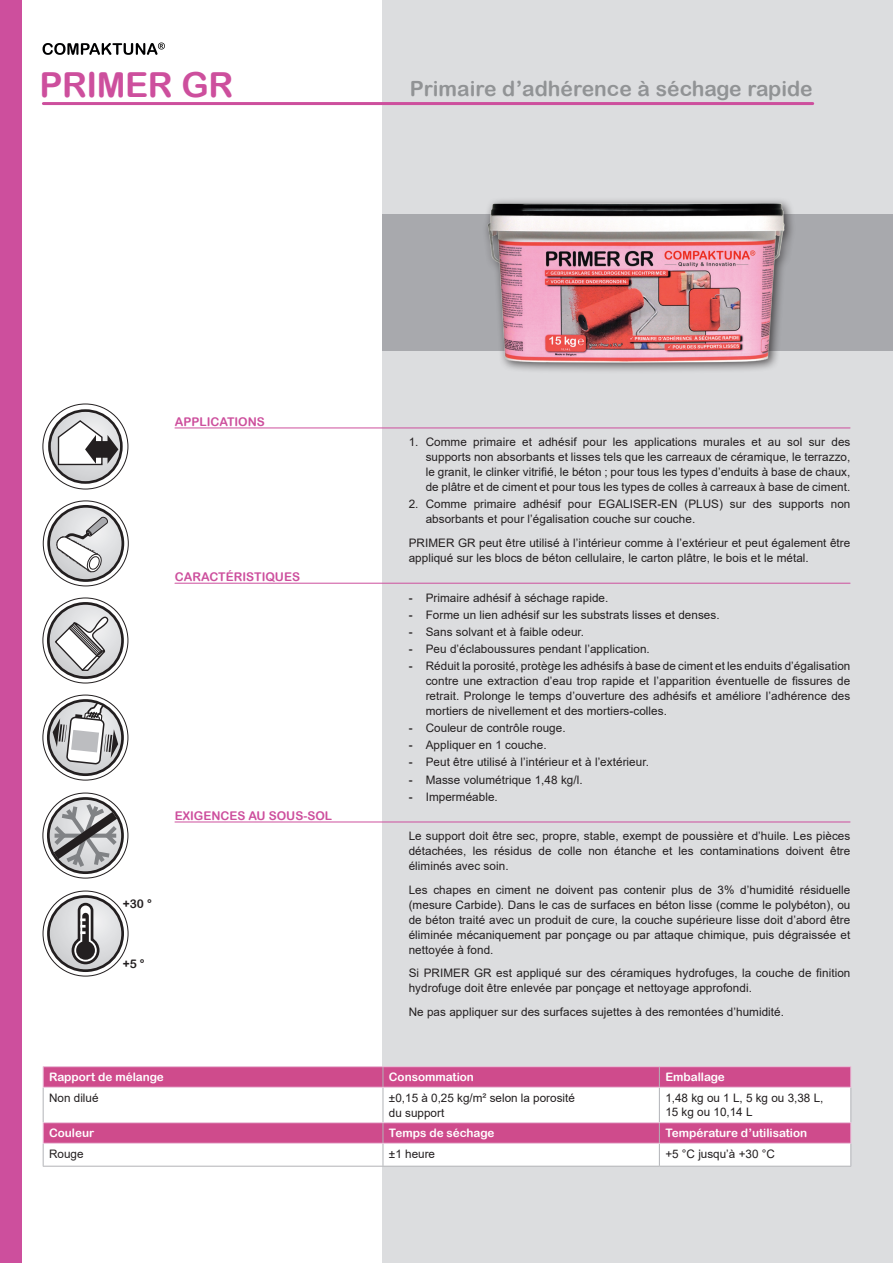
<style>
.page{position:relative;width:893px;height:1263px;background:#fff}
.page>*{position:absolute;margin:0;border:0;box-sizing:border-box;transform-origin:0 0}
.Productnaam__oranje{font:34.5px "Arial Rounded MT Bold";letter-spacing:-.01em;color:#cd4f9d}
.Beschrijving{font:21px "Arial Rounded MT Bold";color:#919395}
.t1{font:12px "Arial Rounded MT Bold";color:#cd4f9d}
.t2{font:12px "Arial Rounded MT Bold";color:#231f20}
.t3{font:11.7px/15px "Arial";letter-spacing:.005em;color:#231f20}
.t4{font:11.7px "Arial Rounded MT Bold";color:#fff}
.s1{font-family:"Arial Rounded MT Bold"}
</style>
<div class="page">
<div style="left:383px;top:0;width:510px;height:1263px;background:#dcdddf"></div>
<div style="left:383px;top:215px;width:510px;height:136px;background:#a8a9ad"></div>
<div style="left:0;top:0;width:21px;height:1263px;background:#cd4f9d"></div>
<hr style="left:43px;top:102px;width:770px;height:3px;background:#cd4f9d">
<svg style="left:43px;top:43px;width:122px;height:12px"></svg>
<hr style="left:175px;top:428px;width:675px;height:1px;background:#cd4f9d">
<hr style="left:175px;top:583px;width:675px;height:1px;background:#cd4f9d">
<hr style="left:175px;top:822px;width:675px;height:1px;background:#cd4f9d">
<svg style="left:46px;top:894px;width:79px;height:79px"></svg>
<svg style="left:45px;top:796px;width:81px;height:79px"></svg>
<svg style="left:46px;top:698px;width:79px;height:79px"></svg>
<svg style="left:46px;top:601px;width:79px;height:79px"></svg>
<svg style="left:46px;top:504px;width:80px;height:79px"></svg>
<svg style="left:47px;top:408px;width:77px;height:77px"></svg>
<div style="left:482px;top:197px;width:314px;height:177px;background:#231f20;opacity:.75"></div>
<img style="left:476px;top:197px;width:318px;height:172px">
<svg style="left:44px;top:1067px;width:806px;height:20px;background:#cf4d8d"></svg>
<svg style="left:44px;top:1088px;width:806px;height:78px;fill:#fff"></svg>
<svg style="left:383px;top:1067px;width:1px;height:20px"></svg>
<svg style="left:659px;top:1067px;width:1px;height:20px"></svg>
<hr style="left:43px;top:1087px;width:1px;height:35px;background:#b2b3b7">
<hr style="left:383px;top:1087px;width:1px;height:35px;background:#b2b3b7">
<hr style="left:659px;top:1087px;width:1px;height:35px;background:#b2b3b7">
<hr style="left:850px;top:1087px;width:1px;height:35px;background:#b2b3b7">
<svg style="left:383px;top:1123px;width:1px;height:43px"></svg>
<svg style="left:659px;top:1123px;width:1px;height:43px"></svg>
<hr style="left:43px;top:1166px;width:340px;height:1px;background:#b2b3b7">
<hr style="left:383px;top:1166px;width:276px;height:1px;background:#b2b3b7">
<hr style="left:659px;top:1166px;width:192px;height:1px;background:#b2b3b7">
<hr style="left:43px;top:1066px;width:340px;height:1px;background:#eabfd9">
<svg style="left:43px;top:1067px;width:1px;height:20px"></svg>
<hr style="left:383px;top:1066px;width:276px;height:1px;background:#eabfd9">
<hr style="left:659px;top:1066px;width:192px;height:1px;background:#eabfd9">
<svg style="left:850px;top:1067px;width:1px;height:20px"></svg>
<hr style="left:43px;top:1087px;width:340px;height:1px;background:#eabfd9">
<hr style="left:383px;top:1087px;width:276px;height:1px;background:#eabfd9">
<hr style="left:659px;top:1087px;width:192px;height:1px;background:#eabfd9">
<hr style="left:43px;top:1122px;width:340px;height:1px;background:#eabfd9">
<svg style="left:43px;top:1123px;width:1px;height:43px"></svg>
<hr style="left:383px;top:1122px;width:276px;height:1px;background:#eabfd9">
<hr style="left:659px;top:1122px;width:192px;height:1px;background:#eabfd9">
<svg style="left:850px;top:1123px;width:1px;height:43px"></svg>
<hr style="left:43px;top:1143px;width:340px;height:1px;background:#eabfd9">
<hr style="left:383px;top:1143px;width:276px;height:1px;background:#eabfd9">
<hr style="left:659px;top:1143px;width:192px;height:1px;background:#eabfd9">
<p class="Productnaam__oranje" style="left:39px;top:64px;width:196px">PRIMER GR</p>
<p class="Beschrijving" style="left:410px;top:76px;width:404px">Primaire d’adhérence à séchage rapide</p>
<p class="t1" style="left:175px;top:415px;width:91px">APPLICATIONS</p>
<p class="t1" style="left:175px;top:569px;width:127px">CARACTÉRISTIQUES</p>
<p class="t1" style="left:175px;top:809px;width:159px">EXIGENCES AU SOUS-SOL</p>
<p class="t2" style="left:123px;top:896px;width:31px">+30 °</p>
<p class="t2" style="left:123px;top:956px;width:23px">+5 °</p>
<p class="t3" style="left:426px;top:435px;width:426px;text-align:justify;text-indent:-17px">1. Comme primaire et adhésif pour les applications murales et au sol sur des supports non absorbants et lisses tels que les carreaux de céramique, le terrazzo, le granit, le clinker vitrifié, le béton ; pour tous les types d’enduits à base de chaux, de plâtre et de ciment et pour tous les types de colles à carreaux à base de ciment.</p>
<p class="t3" style="left:426px;top:497px;width:426px;text-indent:-17px">2. Comme primaire adhésif pour EGALISER-EN (PLUS) sur des supports non absorbants et pour l’égalisation couche sur couche.</p>
<p class="t3" style="left:409px;top:535px;width:443px">PRIMER GR peut être utilisé à l’intérieur comme à l’extérieur et peut également être appliqué sur les blocs de béton cellulaire, le carton plâtre, le bois et le métal.</p>
<p class="t3" style="left:409px;top:590px;width:201px"><span class="s1">-</span> Primaire adhésif à séchage rapide.</p>
<p class="t3" style="left:409px;top:607px;width:312px"><span class="s1">-</span> Forme un lien adhésif sur les substrats lisses et denses.</p>
<p class="t3" style="left:409px;top:624px;width:177px"><span class="s1">-</span> Sans solvant et à faible odeur.</p>
<p class="t3" style="left:409px;top:641px;width:243px"><span class="s1">-</span> Peu d’éclaboussures pendant l’application.</p>
<p class="t3" style="left:426px;top:658px;width:426px;text-align:justify;text-indent:-17px"><span class="s1">-</span> Réduit la porosité, protège les adhésifs à base de ciment et les enduits d’égalisation contre une extraction d’eau trop rapide et l’apparition éventuelle de fissures de retrait. Prolonge le temps d’ouverture des adhésifs et améliore l’adhérence des mortiers de nivellement et des mortiers-colles.</p>
<p class="t3" style="left:409px;top:720px;width:158px"><span class="s1">-</span> Couleur de contrôle rouge.</p>
<p class="t3" style="left:409px;top:738px;width:139px"><span class="s1">-</span> Appliquer en 1 couche.</p>
<p class="t3" style="left:409px;top:755px;width:242px"><span class="s1">-</span> Peut être utilisé à l’intérieur et à l’extérieur.</p>
<p class="t3" style="left:409px;top:772px;width:176px"><span class="s1">-</span> Masse volumétrique 1,48 kg/l.</p>
<p class="t3" style="left:409px;top:789px;width:91px"><span class="s1">-</span> Imperméable.</p>
<p class="t3" style="left:409px;top:829px;width:443px;text-align:justify">Le support doit être sec, propre, stable, exempt de poussière et d’huile. Les pièces détachées, les résidus de colle non étanche et les contaminations doivent être éliminés avec soin.</p>
<p class="t3" style="left:409px;top:882px;width:443px;text-align:justify">Les chapes en ciment ne doivent pas contenir plus de 3% d’humidité résiduelle (mesure Carbide). Dans le cas de surfaces en béton lisse (comme le polybéton), ou de béton traité avec un produit de cure, la couche supérieure lisse doit d’abord être éliminée mécaniquement par ponçage ou par attaque chimique, puis dégraissée et nettoyée à fond.</p>
<p class="t3" style="left:409px;top:966px;width:443px">Si PRIMER GR est appliqué sur des céramiques hydrofuges, la couche de finition hydrofuge doit être enlevée par ponçage et nettoyage approfondi.</p>
<p class="t3" style="left:409px;top:1004px;width:377px">Ne pas appliquer sur des surfaces sujettes à des remontées d’humidité.</p>
<p class="t4" style="left:49px;top:1070px;width:116px">Rapport de mélange</p>
<p class="t4" style="left:389px;top:1070px;width:87px">Consommation</p>
<p class="t4" style="left:665px;top:1070px;width:61px">Emballage</p>
<p class="t3" style="left:49px;top:1090px;width:51px">Non dilué</p>
<p class="t3" style="left:389px;top:1090px;width:187px">±0,15 à 0,25 kg/m² selon la porosité du support</p>
<p class="t3" style="left:665px;top:1090px;width:160px;line-height:14.1px">1,48 kg ou 1 L, 5 kg ou 3,38 L,<br>15 kg ou 10,14 L</p>
<p class="t4" style="left:49px;top:1126px;width:47px">Couleur</p>
<p class="t4" style="left:389px;top:1126px;width:107px">Temps de séchage</p>
<p class="t4" style="left:665px;top:1126px;width:143px">Température d’utilisation</p>
<p class="t3" style="left:49px;top:1146px;width:36px">Rouge</p>
<p class="t3" style="left:389px;top:1146px;width:48px">±1 heure</p>
<p class="t3" style="left:665px;top:1146px;width:111px">+5 °C jusqu’à +30 °C</p>
</div>
